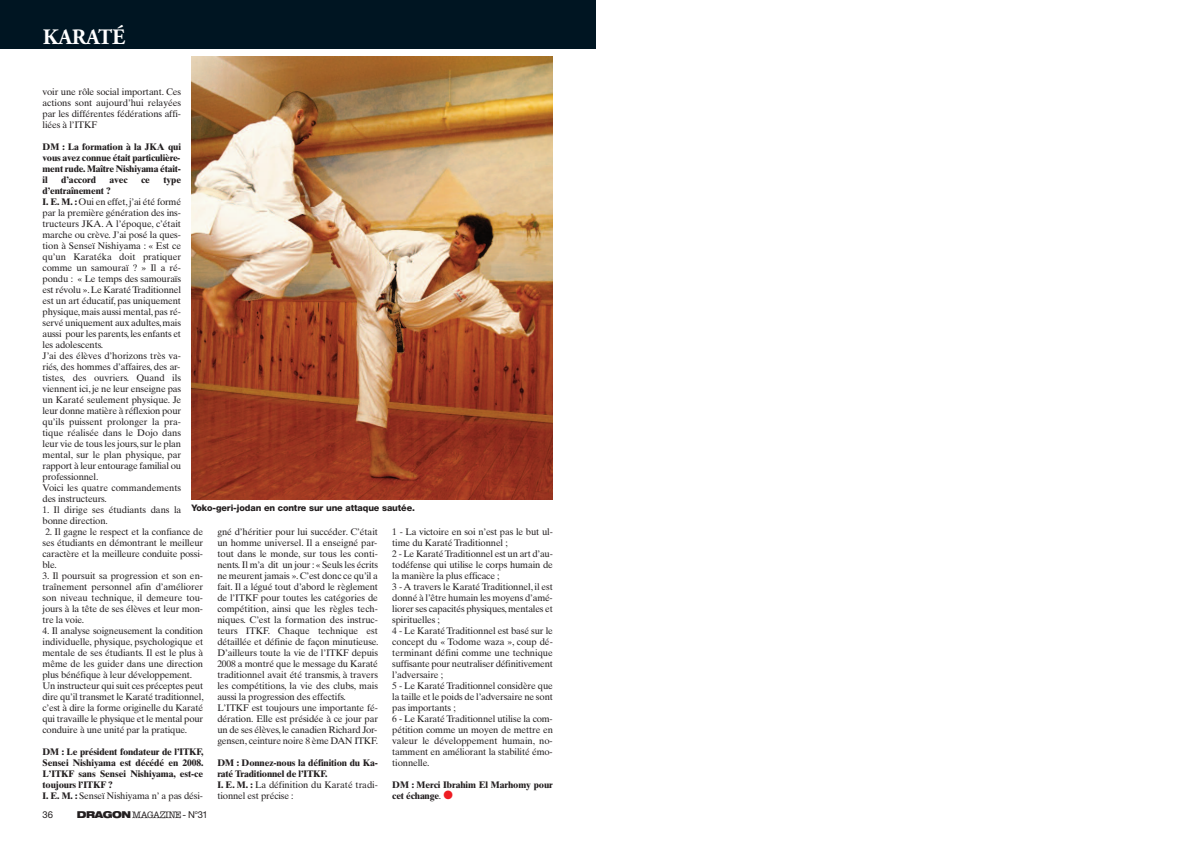
<style>
.page{position:relative;width:1191px;height:842px;background:#fff}
.page>*{position:absolute;margin:0;border:0;box-sizing:border-box;transform-origin:0 0}
.t1{font:700 22px "Adobe Garamond Pro";letter-spacing:-.01em;color:#fff}
.t2{font:9.5px/11px "Times Ten";letter-spacing:-.015em;color:#231f20}
.t3{font:700 9.5px/11px "Times Ten";letter-spacing:-.015em;color:#231f20}
.t4{font:9.5px "American Typewriter";letter-spacing:-.05em;color:#231f20}
.t5{font:9.5px "Helvetica Neue LT Std";color:#231f20}
.t6{font:800 9px "Helvetica Neue LT Std";letter-spacing:-.01em;color:#231f20}
.s1{font-weight:700}
.s2{font-weight:400}
.s3{color:#ee1d23}
.s4{font-family:"Helvetica Neue LT Std";font-weight:900;font-stretch:expanded}
.s5{font-family:"Helvetica Neue LT Std"}
</style>
<div class="page">
<div style="left:0;top:0;width:595px;height:49px;background:#001522"></div>
<img style="left:191px;top:57px;width:362px;height:443px">
<h1 class="t1" style="left:43px;top:29px;width:84px">KARATÉ</h1>
<p class="t2" style="left:43px;top:88px;width:140px;text-align:justify">voir une rôle social important. Ces actions sont aujourd’hui relayées par les différentes fédérations affi&shy;liées à l’ITKF</p>
<p class="t3" style="left:43px;top:143px;width:140px;text-align:justify">DM : La formation à la JKA qui vous avez connue était particulière&shy;ment rude. Maître Nishiyama était&shy;il</p>
<p class="t3" style="left:61px;top:176px;width:37px">d’accord</p>
<p class="t3" style="left:110px;top:176px;width:19px">avec</p>
<p class="t3" style="left:141px;top:176px;width:10px">ce</p>
<p class="t3" style="left:163px;top:176px;width:19px">type</p>
<p class="t2" style="left:43px;top:187px;width:140px"><span class="s1">d’entraînement ?<br>I. E. M. :</span> Oui en effet,j’ai été formé par la première génération des ins&shy;tructeurs JKA. A l’époque, c’était marche ou crève. J’ai posé la ques&shy;tion à Senseï Nishiyama : « Est ce qu’un Karatéka doit pratiquer comme un samouraï ? » Il a ré&shy;pondu : « Le temps des samouraïs est révolu ».Le KaratéTraditionnel est un art éducatif, pas uniquement physique,mais aussi mental,pas ré&shy;servé uniquement aux adultes,mais aussi pour les parents,les enfants et les adolescents.<br>J’ai des élèves d’horizons très va&shy;riés, des hommes d’affaires, des ar&shy;tistes, des ouvriers. Quand ils viennent ici, je ne leur enseigne pas un Karaté seulement physique. Je leur donne matière à réflexion pour qu’ils puissent prolonger la pra&shy;tique réalisée dans le Dojo dans leur vie de tous les jours, sur le plan mental, sur le plan physique, par rapport à leur entourage familial ou professionnel.<br>Voici les quatre commandements des instructeurs.</p>
<p class="t2" style="left:43px;top:506px;width:140px">1. Il dirige ses étudiants dans la bonne direction.</p>
<p class="t2" style="left:43px;top:528px;width:162px;text-align:justify">2. Il gagne le respect et la confiance de ses étudiants en démontrant le meilleur caractère et la meilleure conduite possi&shy;ble.</p>
<p class="t2" style="left:43px;top:572px;width:162px;text-align:justify">3. Il poursuit sa progression et son en&shy;traînement personnel afin d’améliorer son niveau technique, il demeure tou&shy;jours à la tête de ses élèves et leur mon&shy;tre la voie.</p>
<p class="t2" style="left:42px;top:627px;width:163px">4. Il analyse soigneusement la condition individuelle, physique, psychologique et mentale de ses étudiants. Il est le plus à même de les guider dans une direction plus bénéfique à leur développement.<br>Un instructeur qui suit ces préceptes peut dire qu’il transmet le Karaté traditionnel, c’est à dire la forme originelle du Karaté qui travaille le physique et le mental pour conduire à une unité par la pratique.</p>
<p class="t3" style="left:42px;top:748px;width:162px">DM : Le président fondateur de l’ITKF, Sensei Nishiyama est décédé en 2008.<br>L’ITKF sans Sensei Nishiyama, est-ce toujours l’ITKF ?<br>I. E. M. : <span class="s2">Senseï Nishiyama n’ a pas dési-</span></p>
<p class="t6" style="left:191px;top:504px;width:225px">Yoko-geri-jodan en contre sur une attaque sautée.</p>
<p class="t2" style="left:217px;top:528px;width:163px">gné d’héritier pour lui succéder. C’était un homme universel. Il a enseigné par&shy;tout dans le monde, sur tous les conti&shy;nents. Il m’a dit un jour :« Seuls les écrits ne meurent jamais ».C’est donc ce qu’il a fait. Il a légué tout d’abord le règlement de l’ITKF pour toutes les catégories de compétition, ainsi que les règles tech&shy;niques. C’est la formation des instruc&shy;teurs ITKF. Chaque technique est détaillée et définie de façon minutieuse.<br>D’ailleurs toute la vie de l’ITKF depuis 2008 a montré que le message du Karaté traditionnel avait été transmis, à travers les compétitions, la vie des clubs, mais aussi la progression des effectifs.<br>L’ITKF est toujours une importante fé&shy;dération. Elle est présidée à ce jour par un de ses élèves,le canadien Richard Jor&shy;gensen, ceinture noire 8 ème DAN ITKF.</p>
<p class="t3" style="left:217px;top:759px;width:162px">DM : Donnez-nous la définition du Ka&shy;raté Traditionnel de l’ITKF.<br>I. E. M. : <span class="s2">La définition du Karaté tradi&shy;tionnel est précise :</span></p>
<p class="t2" style="left:392px;top:528px;width:162px">1 - La victoire en soi n’est pas le but ul&shy;time du Karaté Traditionnel ;<br>2 - Le KaratéTraditionnel est un art d’au&shy;todéfense qui utilise le corps humain de la manière la plus efficace ;<br>3 - A travers le Karaté Traditionnel, il est donné à l’être humain les moyens d’amé&shy;liorer ses capacités physiques,mentales et spirituelles ;<br>4 - Le Karaté Traditionnel est basé sur le concept du « Todome waza », coup dé&shy;terminant défini comme une technique suffisante pour neutraliser définitivement l’adversaire ;<br>5 - Le Karaté Traditionnel considère que la taille et le poids de l’adversaire ne sont pas importants ;<br>6 - Le Karaté Traditionnel utilise la com&shy;pétition comme un moyen de mettre en valeur le développement humain, no&shy;tamment en améliorant la stabilité émo&shy;tionnelle.</p>
<p class="t3" style="left:392px;top:781px;width:162px">DM : Merci Ibrahim El Marhomy pour cet échange<span class="s2">.</span> <span class="s3">●</span></p>
<p class="t5" style="left:43px;top:812px;width:12px">36</p>
<p class="t4" style="left:77px;top:810px;width:132px"><span class="s4">DRAGON</span> MAGAZINE <span class="s5">- N°31</span></p>
</div>
